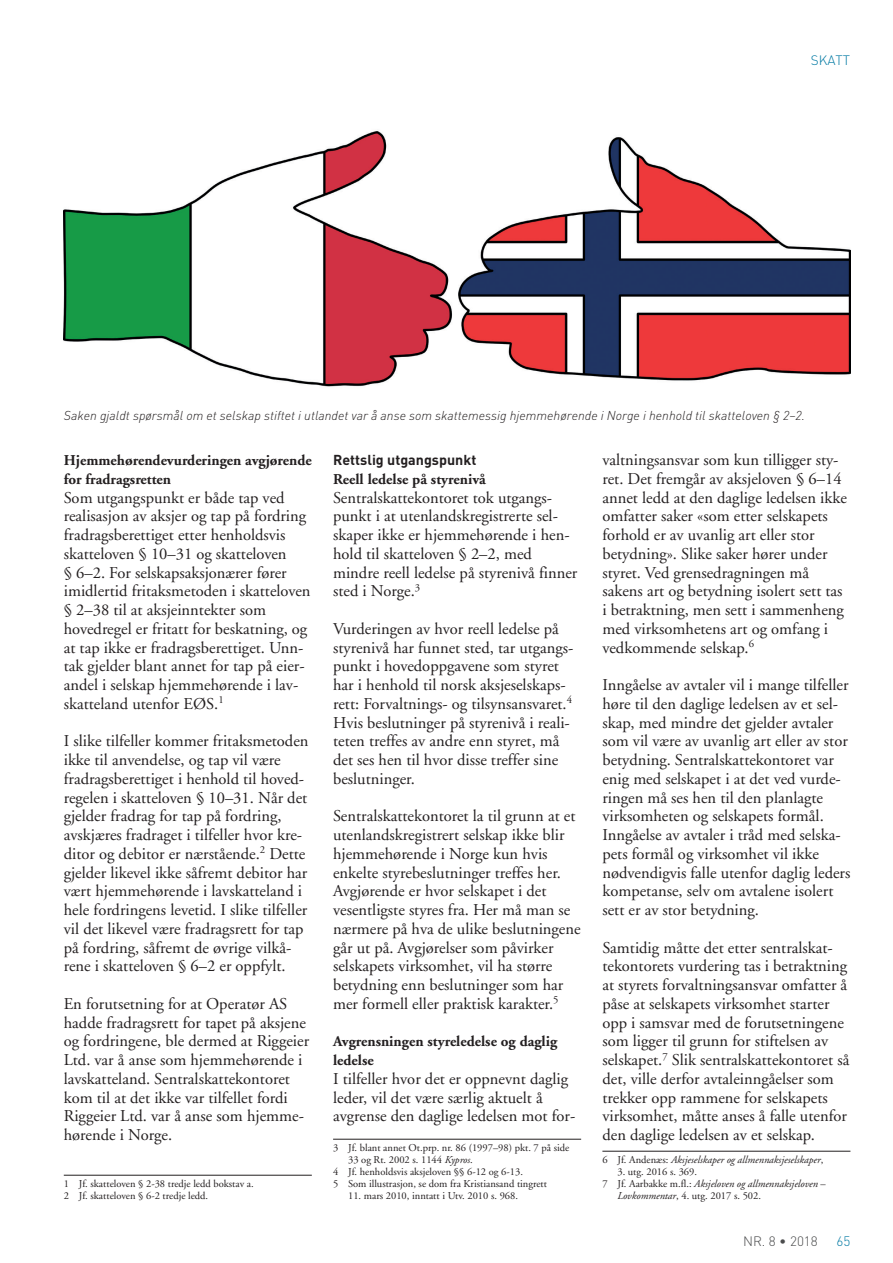
<style>
.page{position:relative;width:893px;height:1263px;background:#fff}
.page>*{position:absolute;margin:0;border:0;box-sizing:border-box;transform-origin:0 0}
.t1{font:16.5px/18.8px "Adobe Garamond";color:#231f20}
.t2{font:700 15px/18.8px "Adobe Garamond";color:#231f20}
.t3{font:700 14.25px "DIN";color:#231f20}
.t4{font:300 13.5px "DIN";color:#4b4c4d}
.t5{font:300 13.5px "DIN";color:#0079a3}
.t6{font:italic 300 12.75px "DIN";color:#231f20}
.t7{font:10.5px/12px "Adobe Garamond";color:#231f20}
.t8{font:italic 10.5px "Adobe Garamond";color:#231f20}
.s1{font-style:italic}
.s2{font-style:normal}
</style>
<div class="page">
<hr style="left:64px;top:1175px;width:248px;height:1px;background:#231f20">
<hr style="left:333px;top:1139px;width:248px;height:1px;background:#231f20">
<hr style="left:602px;top:1151px;width:248px;height:1px;background:#231f20">
<img style="left:64px;top:131px;width:786px;height:256px">
<p class="t5" style="left:811px;top:52px;width:17px">Skatt</p>
<p class="t6" style="left:64px;top:408px;width:742px">Saken gjaldt spørsmål om et selskap stiftet i utlandet var å anse som skattemessig hjemmehørende i Norge i henhold til skatteloven § 2–2.</p>
<p class="t2" style="left:64px;top:451px;width:250px">Hjemmehørendevurderingen avgjørende for fradragsretten</p>
<p class="t1" style="left:64px;top:488px;width:248px">Som utgangspunkt er både tap ved realisasjon av aksjer og tap på fordring fradragsberettiget etter henholdsvis skatteloven § 10–31 og skatteloven<br>§ 6–2. For selskapsaksjonærer fører imidlertid fritaksmetoden i skatteloven § 2–38 til at aksjeinntekter som hovedregel er fritatt for beskatning, og at tap ikke er fradragsberettiget. Unn&shy;tak gjelder blant annet for tap på eier&shy;andel i selskap hjemmehørende i lav&shy;skatteland utenfor EØS.<sup>1</sup></p>
<p class="t1" style="left:64px;top:732px;width:246px">I slike tilfeller kommer fritaksmetoden ikke til anvendelse, og tap vil være fradragsberettiget i henhold til hoved&shy;regelen i skatteloven § 10–31. Når det gjelder fradrag for tap på fordring, avskjæres fradraget i tilfeller hvor kre&shy;ditor og debitor er nærstående.<sup>2</sup> Dette gjelder likevel ikke såfremt debitor har vært hjemmehørende i lavskatteland i hele fordringens levetid. I slike tilfeller vil det likevel være fradragsrett for tap på fordring, såfremt de øvrige vilkå&shy;rene i skatteloven § 6–2 er oppfylt.</p>
<p class="t1" style="left:64px;top:995px;width:247px">En forutsetning for at Operatør AS hadde fradragsrett for tapet på aksjene og fordringene, ble dermed at Riggeier Ltd. var å anse som hjemmehørende i lavskatteland. Sentralskattekontoret kom til at det ikke var tilfellet fordi Riggeier Ltd. var å anse som hjemme&shy;hørende i Norge.</p>
<p class="t7" style="left:64px;top:1178px;width:191px">1 Jf. skatteloven § 2-38 tredje ledd bokstav a.<br>2 Jf. skatteloven § 6-2 tredje ledd.</p>
<p class="t3" style="left:333px;top:451px;width:145px">Rettslig utgangspunkt</p>
<p class="t2" style="left:333px;top:470px;width:154px">Reell ledelse på styrenivå</p>
<p class="t1" style="left:333px;top:488px;width:246px">Sentralskattekontoret tok utgangs&shy;punkt i at utenlandskregistrerte sel&shy;skaper ikke er hjemmehørende i hen&shy;hold til skatteloven § 2–2, med mindre reell ledelse på styrenivå finner sted i Norge.<sup>3</sup></p>
<p class="t1" style="left:333px;top:620px;width:242px">Vurderingen av hvor reell ledelse på styrenivå har funnet sted, tar utgangs&shy;punkt i hovedoppgavene som styret har i henhold til norsk aksjeselskaps&shy;rett: Forvaltnings- og tilsynsansvaret.<sup>4<br></sup>Hvis beslutninger på styrenivå i reali&shy;teten treffes av andre enn styret, må det ses hen til hvor disse treffer sine beslutninger.</p>
<p class="t1" style="left:333px;top:807px;width:249px">Sentralskattekontoret la til grunn at et utenlandskregistrert selskap ikke blir hjemmehørende i Norge kun hvis enkelte styrebeslutninger treffes her.<br>Avgjørende er hvor selskapet i det vesentligste styres fra. Her må man se nærmere på hva de ulike beslutningene går ut på. Avgjørelser som påvirker selskapets virksomhet, vil ha større betydning enn beslutninger som har mer formell eller praktisk karakter.<sup>5</sup></p>
<p class="t2" style="left:333px;top:1032px;width:226px">Avgrensningen styreledelse og daglig ledelse</p>
<p class="t1" style="left:333px;top:1070px;width:244px">I tilfeller hvor det er oppnevnt daglig leder, vil det være særlig aktuelt å avgrense den daglige ledelsen mot for-</p>
<p class="t7" style="left:333px;top:1142px;width:238px">3 Jf. blant annet Ot.prp. nr. 86 (1997–98) pkt. 7 på side</p>
<p class="t7" style="left:348px;top:1154px;width:126px">33 og Rt. 2002 s. 1144 <span class="s1">Kypros</span>.</p>
<p class="t7" style="left:333px;top:1166px;width:191px">4 Jf. henholdsvis aksjeloven §§ 6-12 og 6-13.</p>
<p class="t7" style="left:333px;top:1178px;width:215px">5 Som illustrasjon, se dom fra Kristiansand tingrett</p>
<p class="t7" style="left:348px;top:1190px;width:171px">11. mars 2010, inntatt i Utv. 2010 s. 968.</p>
<p class="t1" style="left:602px;top:451px;width:246px">valtningsansvar som kun tilligger sty&shy;ret. Det fremgår av aksjeloven § 6–14 annet ledd at den daglige ledelsen ikke omfatter saker «som etter selskapets forhold er av uvanlig art eller stor betydning». Slike saker hører under styret. Ved grensedragningen må sakens art og betydning isolert sett tas i betraktning, men sett i sammenheng med virksomhetens art og omfang i vedkommende selskap.<sup>6</sup></p>
<p class="t1" style="left:602px;top:676px;width:250px">Inngåelse av avtaler vil i mange tilfeller høre til den daglige ledelsen av et sel&shy;skap, med mindre det gjelder avtaler som vil være av uvanlig art eller av stor betydning. Sentralskattekontoret var enig med selskapet i at det ved vurde&shy;ringen må ses hen til den planlagte virksomheten og selskapets formål.<br>Inngåelse av avtaler i tråd med selska&shy;pets formål og virksomhet vil ikke nødvendigvis falle utenfor daglig leders kompetanse, selv om avtalene isolert sett er av stor betydning.</p>
<p class="t1" style="left:602px;top:938px;width:248px">Samtidig måtte det etter sentralskat&shy;tekontorets vurdering tas i betraktning at styrets forvaltningsansvar omfatter å påse at selskapets virksomhet starter opp i samsvar med de forutsetningene som ligger til grunn for stiftelsen av selskapet.<sup>7</sup> Slik sentralskattekontoret så det, ville derfor avtaleinngåelser som trekker opp rammene for selskapets virksomhet, måtte anses å falle utenfor den daglige ledelsen av et selskap.</p>
<p class="t8" style="left:602px;top:1154px;width:222px"><span class="s2">6 Jf. Andenæs:</span> Aksjeselskaper og allmennaksjeselskaper<span class="s2">,</span></p>
<p class="t7" style="left:617px;top:1166px;width:81px">3. utg. 2016 s. 369.</p>
<p class="t8" style="left:602px;top:1178px;width:225px"><span class="s2">7 Jf. Aarbakke m.fl.:</span> Aksjeloven og allmennaksjeloven <span class="s2">–</span></p>
<p class="t7" style="left:617px;top:1190px;width:145px"><span class="s1">Lovkommentar</span>, 4. utg. 2017 s. 502.</p>
<p class="t4" style="left:743px;top:1232px;width:76px">NR. 8 • 2018</p>
<p class="t5" style="left:836px;top:1232px;width:16px">65</p>
</div>
